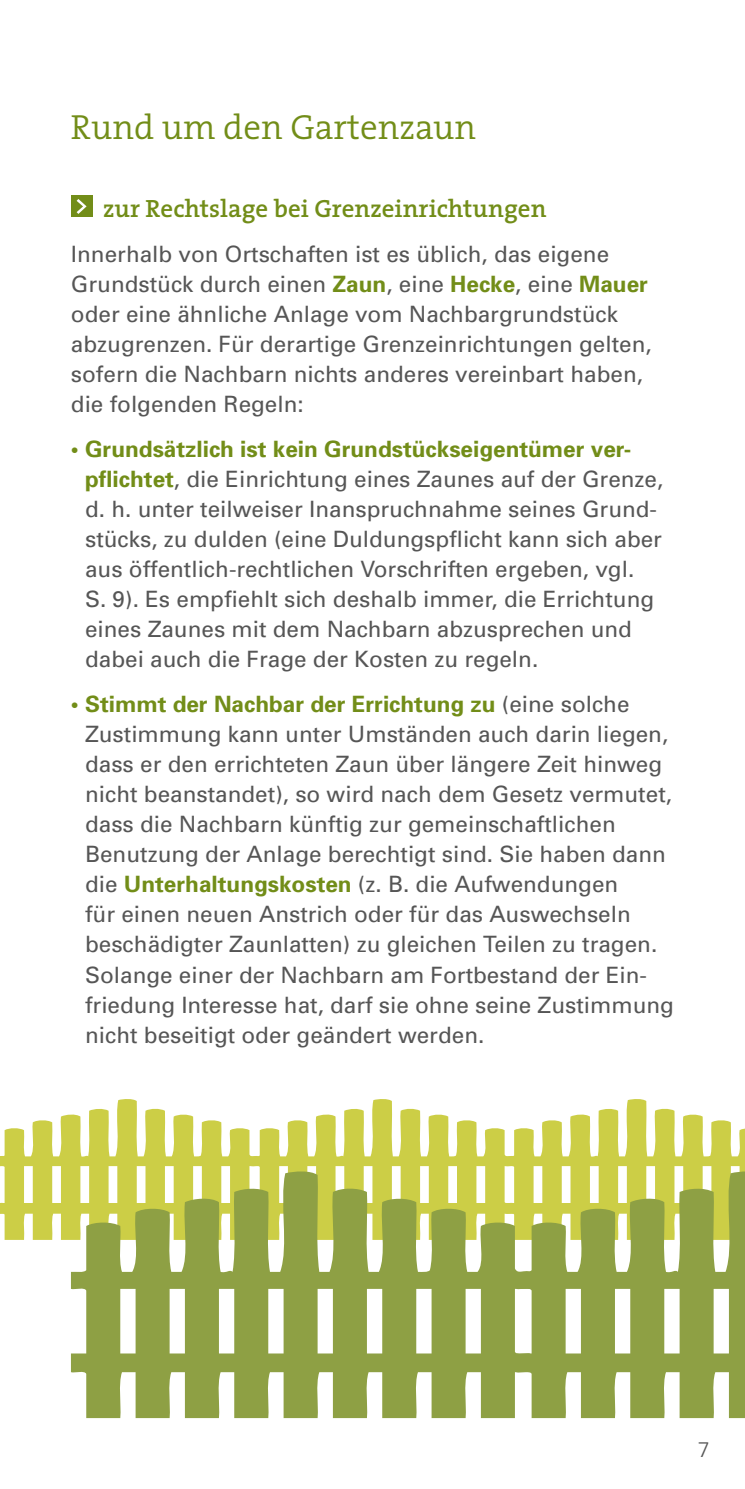
<style>
.page{position:relative;width:745px;height:1489px;background:#fff}
.page>*{position:absolute;margin:0;border:0;box-sizing:border-box;transform-origin:0 0}
.t1{font:300 35px "The Serif";color:#728d18}
.H2-Pfeile{font:600 25px "The Serif";color:#728d18}
.P-Copy{font:22.5px/30px "Univers";color:#565656}
.t2{font:300 21.25px "Univers";color:#565656}
.s1{font-weight:700;color:#728d18}
</style>
<div class="page">
<div style="left:71px;top:196px;width:21px;height:21px;background:#728d18"></div>
<svg style="left:77px;top:199px;width:9px;height:15px"></svg>
<svg style="left:0;top:1099px;width:744px;height:140px"></svg>
<svg style="left:71px;top:1170px;width:445px;height:247px;fill:#8ea044"></svg>
<svg style="left:516px;top:1170px;width:228px;height:247px;fill:#8ea044"></svg>
<h2 class="t1" style="left:71px;top:98px;width:406px">Rund um den Gartenzaun</h2>
<h3 class="H2-Pfeile" style="left:103px;top:188px;width:444px">zur Rechtslage bei Grenzeinrichtungen</h3>
<p class="P-Copy" style="left:71px;top:239px;width:582px">Innerhalb von Ortschaften ist es üblich, das eigene Grundstück durch einen <span class="s1">Zaun</span>, eine <span class="s1">Hecke</span>, eine <span class="s1">Mauer </span>oder eine ähnliche Anlage vom Nachbargrundstück abzugrenzen. Für derartige Grenzeinrichtungen gelten, sofern die Nachbarn nichts anderes vereinbart haben, die folgenden Regeln:</p>
<p class="P-Copy" style="left:85px;top:434px;width:579px;text-indent:-14px"><span class="s1">• Grundsätzlich ist kein Grundstückseigentümer ver&shy;pflichtet</span>, die Einrichtung eines Zaunes auf der Grenze, d. h. unter teilweiser Inanspruchnahme seines Grund&shy;stücks, zu dulden (eine Duldungspflicht kann sich aber aus öffentlich-rechtlichen Vorschriften ergeben, vgl.<br>S. 9). Es empfiehlt sich deshalb immer, die Errichtung eines Zaunes mit dem Nachbarn abzusprechen und dabei auch die Frage der Kosten zu regeln.</p>
<p class="P-Copy" style="left:85px;top:689px;width:590px;text-indent:-14px"><span class="s1">• Stimmt der Nachbar der Errichtung zu</span> (eine solche Zustimmung kann unter Umständen auch darin liegen, dass er den errichteten Zaun über längere Zeit hinweg nicht beanstandet), so wird nach dem Gesetz vermutet, dass die Nachbarn künftig zur gemeinschaftlichen Benutzung der Anlage berechtigt sind. Sie haben dann die <span class="s1">Unterhaltungskosten</span> (z. B. die Aufwendungen<br>für einen neuen Anstrich oder für das Auswechseln beschädigter Zaunlatten) zu gleichen Teilen zu tragen.<br>Solange einer der Nachbarn am Fortbestand der Ein&shy;friedung Interesse hat, darf sie ohne seine Zustimmung nicht beseitigt oder geändert werden.</p>
<p class="t2" style="left:697px;top:1435px;width:13px">7</p>
</div>
